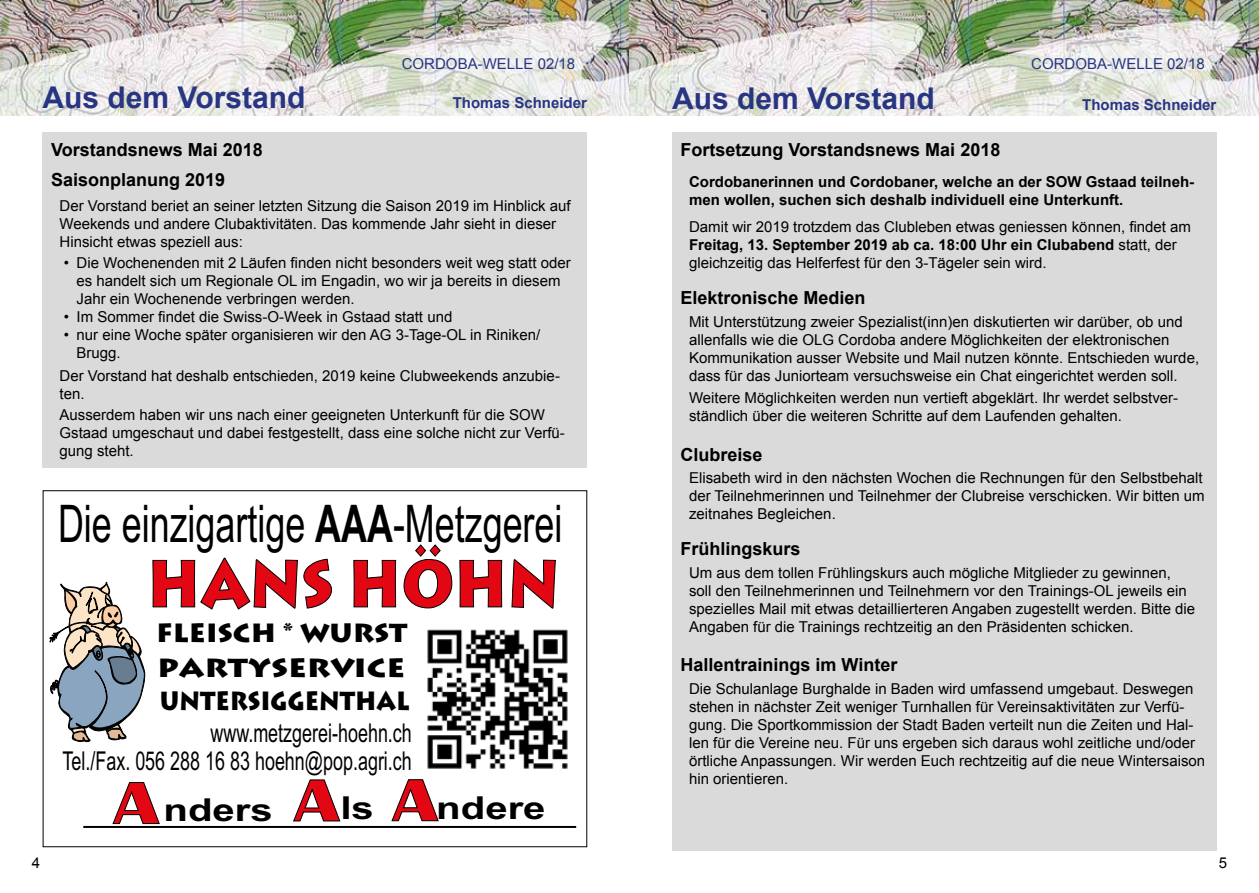
<style>
.page{position:relative;width:1259px;height:893px;background:#fff}
.page>*{position:absolute;margin:0;border:0;box-sizing:border-box;transform-origin:0 0}
.t1{font:700 65.4px "Lithograph";color:#e30613;scale:.89 1}
.t2{font:51.9px "Arial";color:#000;scale:.69 1}
.t3{font:700 31.65px "Arial";color:#000;scale:1.27 1}
.t4{font:700 30px "Arial";color:#283583}
.t5{font:25.95px/29px "Arial";color:#000;text-align:right;scale:.69 1}
.t6{font:700 25.95px "Lithograph";color:#000;scale:.89 1}
.t7{font:700 25.95px "Lithograph";color:#000;scale:1.06 1}
.t8{font:700 25.95px "Lithograph";color:#000;scale:1.17 1}
.t9{font:700 18px/30px "Arial";color:#000}
.t10{font:15px/18px "Arial";color:#000}
.t11{font:700 15px/18px "Arial";color:#000}
.t12{font:15px "Arial";color:#283583}
.t13{font:700 15px "Arial";color:#283583}
.s1{font-weight:700}
.s2{font-family:"Britannic";font-size:61.5px;color:#e30613}
</style>
<div class="page">
<img style="left:0;top:0;width:1259px;height:116px">
<svg style="left:50px;top:582px;width:95px;height:160px"></svg>
<svg style="left:152px;top:557px;width:180px;height:53px"></svg>
<svg style="left:353px;top:560px;width:43px;height:48px"></svg>
<svg style="left:403px;top:544px;width:49px;height:65px"></svg>
<svg style="left:459px;top:560px;width:43px;height:48px"></svg>
<svg style="left:511px;top:559px;width:45px;height:50px"></svg>
<div style="left:84px;top:826px;width:492px;height:2px;border:1px solid #000"></div>
<svg style="left:112px;top:782px;width:48px;height:42px"></svg>
<svg style="left:293px;top:779px;width:48px;height:43px"></svg>
<svg style="left:391px;top:779px;width:48px;height:42px"></svg>
<img style="left:427px;top:629px;width:141px;height:140px">
<div style="left:43px;top:132px;width:544px;height:336px;background:#dadada"></div>
<div style="left:672px;top:132px;width:544px;height:718px;background:#dadada"></div>
<p class="t12" style="left:402px;top:54px;width:175px">CORDOBA-WELLE 02/18</p>
<p class="t12" style="left:1031px;top:54px;width:175px">CORDOBA-WELLE 02/18</p>
<h3 class="t4" style="left:43px;top:77px;width:264px">Aus dem Vorstand</h3>
<p class="t13" style="left:453px;top:92px;width:136px">Thomas Schneider</p>
<p class="t9" style="left:51px;top:135px;width:213px">Vorstandsnews Mai 2018<br>Saisonplanung 2019</p>
<p class="t10" style="left:60px;top:197px;width:513px">Der Vorstand beriet an seiner letzten Sitzung die Saison 2019 im Hinblick auf<br>Weekends und andere Clubaktivitäten. Das kommende Jahr sieht in dieser<br>Hinsicht etwas speziell aus:</p>
<p class="t10" style="left:77px;top:254px;width:496px;text-indent:-13px">• Die Wochenenden mit 2 Läufen finden nicht besonders weit weg statt oder es handelt sich um Regionale OL im Engadin, wo wir ja bereits in diesem<br>Jahr ein Wochenende verbringen werden.</p>
<p class="t10" style="left:64px;top:308px;width:390px">• Im Sommer findet die Swiss-O-Week in Gstaad statt und</p>
<p class="t10" style="left:77px;top:326px;width:465px;text-indent:-13px">• nur eine Woche später organisieren wir den AG 3-Tage-OL in Riniken/<br>Brugg.</p>
<p class="t10" style="left:60px;top:366px;width:502px">Der Vorstand hat deshalb entschieden, 2019 keine Clubweekends anzubie&shy;ten.</p>
<p class="t10" style="left:60px;top:405px;width:507px">Ausserdem haben wir uns nach einer geeigneten Unterkunft für die SOW<br>Gstaad umgeschaut und dabei festgestellt, dass eine solche nicht zur Verfü&shy;gung steht.</p>
<h2 class="t2" style="left:58px;top:490px;width:732px">Die einzigartige <span class="s1">AAA</span>-Metzgerei</h2>
<h1 class="t1" style="left:147px;top:543px;width:465px">HANS HÖHN</h1>
<h3 class="t7" style="left:156px;top:617px;width:238px">FLEISCH * WURST</h3>
<h3 class="t8" style="left:157px;top:652px;width:213px">PARTYSERVICE</h3>
<h3 class="t6" style="left:160px;top:685px;width:282px">UNTERSIGGENTHAL</h3>
<h3 class="t5" style="left:63px;top:718px;width:508px">www.metzgerei-hoehn.ch<br>Tel./Fax. 056 288 16 83 hoehn@pop.agri.ch</h3>
<h3 class="t3" style="left:114px;top:787px;width:341px"><span class="s2">A</span>nders <span class="s2">A</span>ls <span class="s2">A</span>ndere</h3>
<h3 class="t4" style="left:672px;top:78px;width:264px">Aus dem Vorstand</h3>
<p class="t13" style="left:1082px;top:94px;width:136px">Thomas Schneider</p>
<p class="t9" style="left:680px;top:135px;width:321px">Fortsetzung Vorstandsnews Mai 2018</p>
<p class="t11" style="left:689px;top:173px;width:507px">Cordobanerinnen und Cordobaner, welche an der SOW Gstaad teilneh&shy;men wollen, suchen sich deshalb individuell eine Unterkunft.</p>
<p class="t10" style="left:689px;top:218px;width:503px">Damit wir 2019 trotzdem das Clubleben etwas geniessen können, findet am<br><span class="s1">Freitag, 13. September 2019 ab ca. 18:00 Uhr ein Clubabend</span> statt, der gleichzeitig das Helferfest für den 3-Tägeler sein wird.</p>
<p class="t9" style="left:680px;top:283px;width:187px">Elektronische Medien</p>
<p class="t10" style="left:689px;top:312px;width:511px">Mit Unterstützung zweier Spezialist(inn)en diskutierten wir darüber, ob und allenfalls wie die OLG Cordoba andere Möglichkeiten der elektronischen Kommunikation ausser Website und Mail nutzen könnte. Entschieden wurde, dass für das Juniorteam versuchsweise ein Chat eingerichtet werden soll.</p>
<p class="t10" style="left:689px;top:389px;width:491px">Weitere Möglichkeiten werden nun vertieft abgeklärt. Ihr werdet selbstver&shy;ständlich über die weiteren Schritte auf dem Laufenden gehalten.</p>
<p class="t9" style="left:680px;top:440px;width:84px">Clubreise</p>
<p class="t10" style="left:689px;top:469px;width:517px">Elisabeth wird in den nächsten Wochen die Rechnungen für den Selbstbehalt der Teilnehmerinnen und Teilnehmer der Clubreise verschicken. Wir bitten um zeitnahes Begleichen.</p>
<p class="t9" style="left:680px;top:534px;width:122px">Frühlingskurs</p>
<p class="t10" style="left:689px;top:564px;width:508px">Um aus dem tollen Frühlingskurs auch mögliche Mitglieder zu gewinnen, soll den Teilnehmerinnen und Teilnehmern vor den Trainings-OL jeweils ein spezielles Mail mit etwas detaillierteren Angaben zugestellt werden. Bitte die Angaben für die Trainings rechtzeitig an den Präsidenten schicken.</p>
<p class="t9" style="left:680px;top:650px;width:218px">Hallentrainings im Winter</p>
<p class="t10" style="left:689px;top:680px;width:518px">Die Schulanlage Burghalde in Baden wird umfassend umgebaut. Deswegen stehen in nächster Zeit weniger Turnhallen für Vereinsaktivitäten zur Verfü&shy;gung. Die Sportkommission der Stadt Baden verteilt nun die Zeiten und Hal&shy;len für die Vereine neu. Für uns ergeben sich daraus wohl zeitliche und/oder örtliche Anpassungen. Wir werden Euch rechtzeitig auf die neue Wintersaison hin orientieren.</p>
<p class="t10" style="left:32px;top:854px;width:10px">4</p>
<p class="t10" style="left:1219px;top:854px;width:10px">5</p>
</div>
